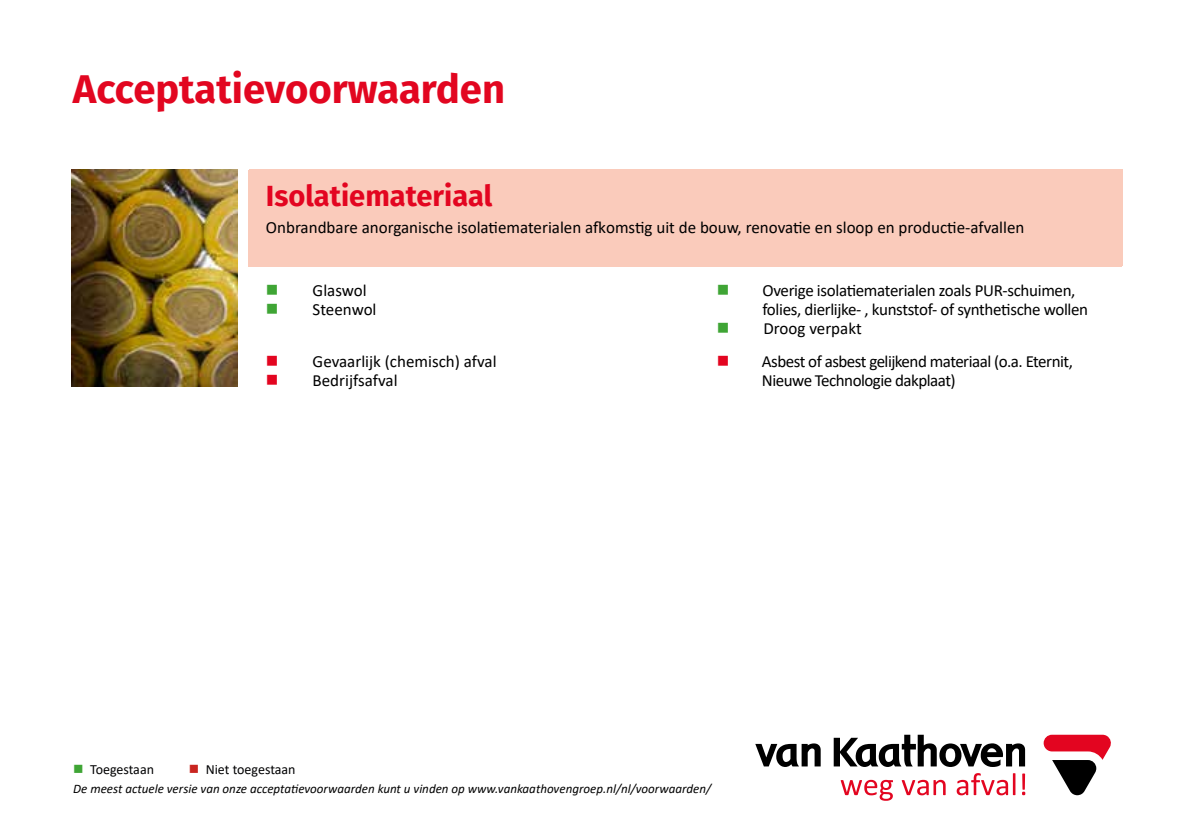
<style>
.page{position:relative;width:1191px;height:840px;background:#fff}
.page>*{position:absolute;margin:0;border:0;box-sizing:border-box;transform-origin:0 0}
.t1{font:700 40px "Fira Sans";color:#e20620}
.t2{font:700 29.2px "Fira Sans";color:#e30520}
.t3{font:17px "Calibri";color:#000}
.t4{font:17px/19px "Calibri";letter-spacing:-.02em;color:#000}
.t5{font:14px "Calibri";color:#020203}
.t6{font:italic 13px "Calibri";color:#000}
.s1{color:#3fa535}
.s2{color:#e30520}
.s3{color:#c92520}
</style>
<div class="page">
<svg style="left:1043px;top:734px;width:68px;height:60px"></svg>
<svg style="left:840px;top:779px;width:53px;height:21px"></svg>
<svg style="left:901px;top:779px;width:44px;height:15px"></svg>
<svg style="left:956px;top:773px;width:59px;height:21px"></svg>
<svg style="left:1022px;top:773px;width:3px;height:21px"></svg>
<svg style="left:755px;top:734px;width:270px;height:32px"></svg>
<img style="left:72px;top:169px;width:165px;height:217px">
<div style="left:249px;top:169px;width:873px;height:97px;background:#facbbb"></div>
<h1 class="t1" style="left:73px;top:56px;width:434px">Acceptatievoorwaarden</h1>
<h2 class="t2" style="left:266px;top:172px;width:228px">Isolatiemateriaal</h2>
<p class="t3" style="left:266px;top:216px;width:760px">Onbrandbare anorganische isolatiematerialen afkomstig uit de bouw, renovatie en sloop en productie-afvallen</p>
<p class="t3" style="left:266px;top:278px;width:102px"><span class="s1">■</span> Glaswol</p>
<p class="t3" style="left:266px;top:297px;width:112px"><span class="s1">■</span> Steenwol</p>
<p class="t3" style="left:266px;top:349px;width:232px"><span class="s2">■</span> Gevaarlijk (chemisch) afval</p>
<p class="t3" style="left:266px;top:368px;width:133px"><span class="s2">■</span> Bedrijfsafval</p>
<p class="t5" style="left:73px;top:759px;width:82px"><span class="s1">■</span> Toegestaan</p>
<p class="t5" style="left:189px;top:759px;width:108px"><span class="s3">■</span> Niet toegestaan</p>
<p class="t4" style="left:762px;top:280px;width:327px;text-indent:-46px"><span class="s1">■</span> Overige isolatiematerialen zoals PUR-schuimen, folies, dierlijke- , kunststof- of synthetische wollen</p>
<p class="t3" style="left:716px;top:316px;width:146px"><span class="s1">■</span> Droog verpakt</p>
<p class="t4" style="left:762px;top:351px;width:312px;text-indent:-45px"><span class="s2">■</span> Asbest of asbest gelijkend materiaal (o.a. Eternit,<br>Nieuwe Technologie dakplaat)</p>
<p class="t6" style="left:73px;top:779px;width:639px">De meest actuele versie van onze acceptatievoorwaarden kunt u vinden op www.vankaathovengroep.nl/nl/voorwaarden/</p>
</div>
